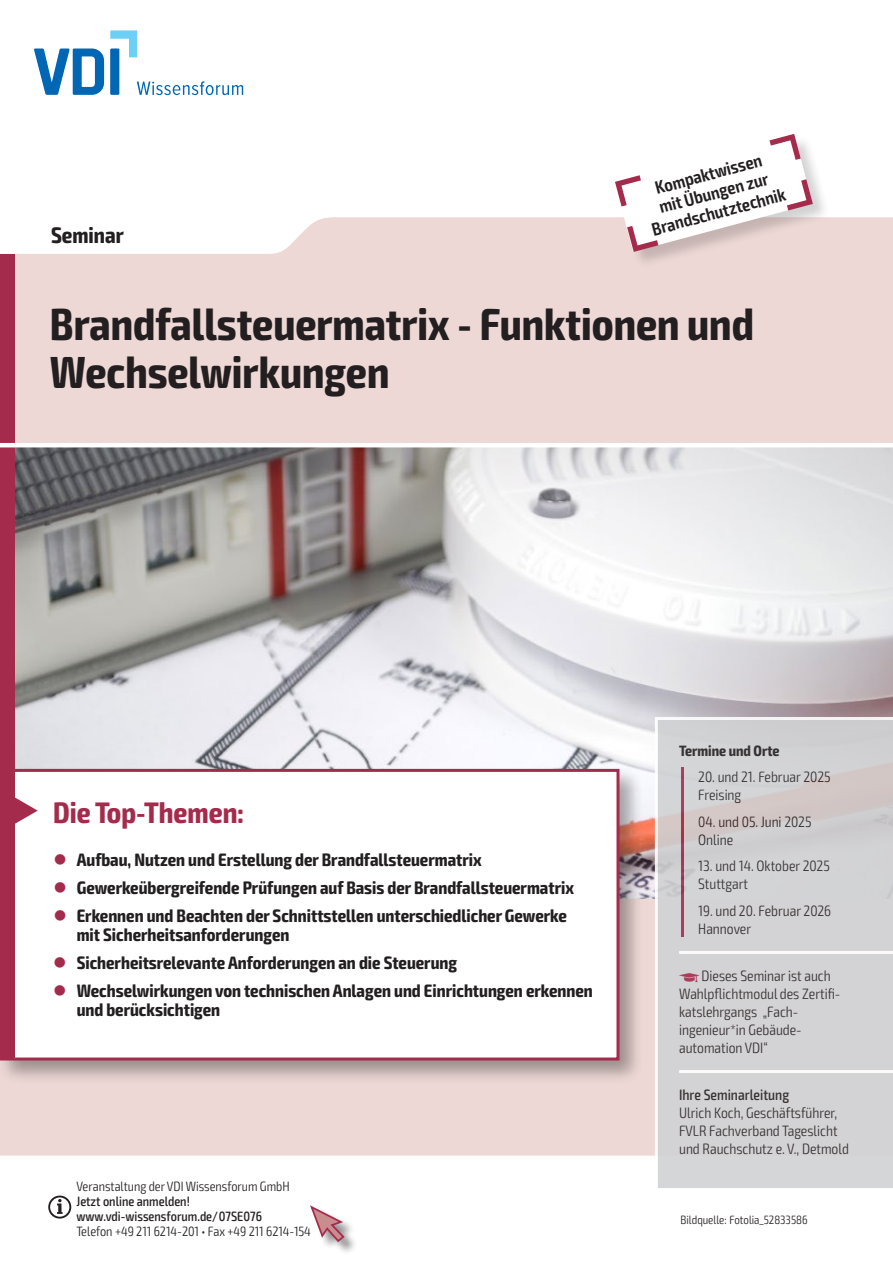
<style>
.page{position:relative;width:893px;height:1263px;background:#fff}
.page>*{position:absolute;margin:0;border:0;box-sizing:border-box;transform-origin:0 0}
.t1{font:700 condensed 45px/48px "Exo 2";color:#231f20}
.t2{font:700 condensed 29.7px "Exo 2";color:#a52b4c}
.t3{font:700 condensed 22.5px "Exo 2";color:#231f20}
.t4{font:700 condensed 18px/19.5px "Exo 2";color:#231f20}
.t5{font:600 condensed 18px/19.5px "Exo 2";color:#231f20;text-align:center}
.t6{font:300 condensed 15px/18px "Exo 2";color:#231f20}
.t7{font:500 condensed 15px "Exo 2";color:#231f20}
.t8{font:700 condensed 15px "Exo 2";color:#231f20}
.t9{font:300 condensed 13.5px "Exo 2";color:#231f20}
.t10{font:500 condensed 13.5px/15px "Exo 2";color:#231f20}
.t11{font:300 condensed 12px "Exo 2";color:#231f20}
.t12{font:6px "VDI Iconset S4 A Regular";color:#a52b4c}
.s1{color:#a52b4c}
</style>
<div class="page">
<div style="left:0;top:217px;width:893px;height:938px;background:#edd8d5"></div>
<img style="left:14px;top:447px;width:879px;height:451px">
<div style="left:0;top:765px;width:644px;height:320px;background:#231f20;opacity:.4"></div>
<div style="left:2px;top:770px;width:616px;height:289px;background:#fff"></div>
<div style="left:3px;top:772px;width:11px;height:285px;background:#a52b4c"></div>
<div style="left:0;top:769px;width:619px;height:291px;border:3px solid #a52b4c"></div>
<svg style="left:14px;top:796px;width:24px;height:29px"></svg>
<div style="left:0;top:254px;width:14px;height:519px;background:#a52b4c"></div>
<div style="left:311px;top:1206px;width:47px;height:49px;background:#231f20;opacity:.5"></div>
<svg style="left:310px;top:1205px;width:36px;height:38px"></svg>
<hr style="left:0;top:443px;width:893px;height:4px;background:#fff">
<svg style="left:655px;top:717px;width:238px;height:471px"></svg>
<svg style="left:48px;top:1195px;width:23px;height:23px"></svg>
<svg style="left:34px;top:30px;width:209px;height:65px"></svg>
<div style="left:615px;top:134px;width:215px;height:135px;background:#231f20;opacity:.2"></div>
<svg style="left:614px;top:134px;width:199px;height:118px"></svg>
<p class="t3" style="left:51px;top:221px;width:74px">Seminar</p>
<p class="t5" style="left:640px;top:183px;width:139px;rotate:-15deg">Kompaktwissen<br>mit Übungen zur<br>Brandschutztechnik</p>
<h1 class="t1" style="left:50px;top:301px;width:705px">Brandfallsteuermatrix - Funktionen und<br>Wechselwirkungen</h1>
<h2 class="t2" style="left:53px;top:794px;width:192px">Die Top-Themen:</h2>
<p class="t4" style="left:53px;top:850px;width:430px"><span class="s1">●</span> Aufbau, Nutzen und Erstellung der Brandfallsteuermatrix</p>
<p class="t4" style="left:53px;top:878px;width:522px"><span class="s1">●</span> Gewerkeübergreifende Prüfungen auf Basis der Brandfallsteuermatrix</p>
<p class="t4" style="left:77px;top:906px;width:492px;text-indent:-23px"><span class="s1">●</span> Erkennen und Beachten der Schnittstellen unterschiedlicher Gewerke mit Sicherheitsanforderungen</p>
<p class="t4" style="left:53px;top:953px;width:405px"><span class="s1">●</span> Sicherheitsrelevante Anforderungen an die Steuerung</p>
<p class="t4" style="left:77px;top:981px;width:518px;text-indent:-23px"><span class="s1">●</span> Wechselwirkungen von technischen Anlagen und Einrichtungen erkennen und berücksichtigen</p>
<p class="t9" style="left:77px;top:1178px;width:215px">Veranstaltung der VDI Wissensforum GmbH</p>
<p class="t10" style="left:77px;top:1194px;width:187px">Jetzt online anmelden! www.vdi-wissensforum.de/07SE076</p>
<p class="t9" style="left:77px;top:1223px;width:236px">Telefon +49 211 6214-201 • Fax +49 211 6214-154</p>
<p class="t8" style="left:679px;top:742px;width:102px">Termine und Orte</p>
<p class="t6" style="left:698px;top:768px;width:134px">20. und 21. Februar 2025<br>Freising</p>
<p class="t6" style="left:698px;top:813px;width:115px">04. und 05. Juni 2025<br>Online</p>
<p class="t6" style="left:698px;top:857px;width:133px">13. und 14. Oktober 2025<br>Stuttgart</p>
<p class="t6" style="left:698px;top:902px;width:134px">19. und 20. Februar 2026<br>Hannover</p>
<p class="t12" style="left:679px;top:972px;width:22px">z</p>
<p class="t6" style="left:679px;top:967px;width:163px;text-indent:22px">Dieses Seminar ist auch<br>Wahlpflichtmodul des Zertifi&shy;katslehrgangs „Fach&shy;ingenieur*in Gebäude&shy;automation VDI“</p>
<p class="t7" style="left:679px;top:1086px;width:112px">Ihre Seminarleitung</p>
<p class="t6" style="left:679px;top:1104px;width:171px">Ulrich Koch, Geschäftsführer,<br>FVLR Fachverband Tageslicht und Rauchschutz e. V., Detmold</p>
<p class="t11" style="left:681px;top:1212px;width:128px">Bildquelle: Fotolia_52833586</p>
</div>
